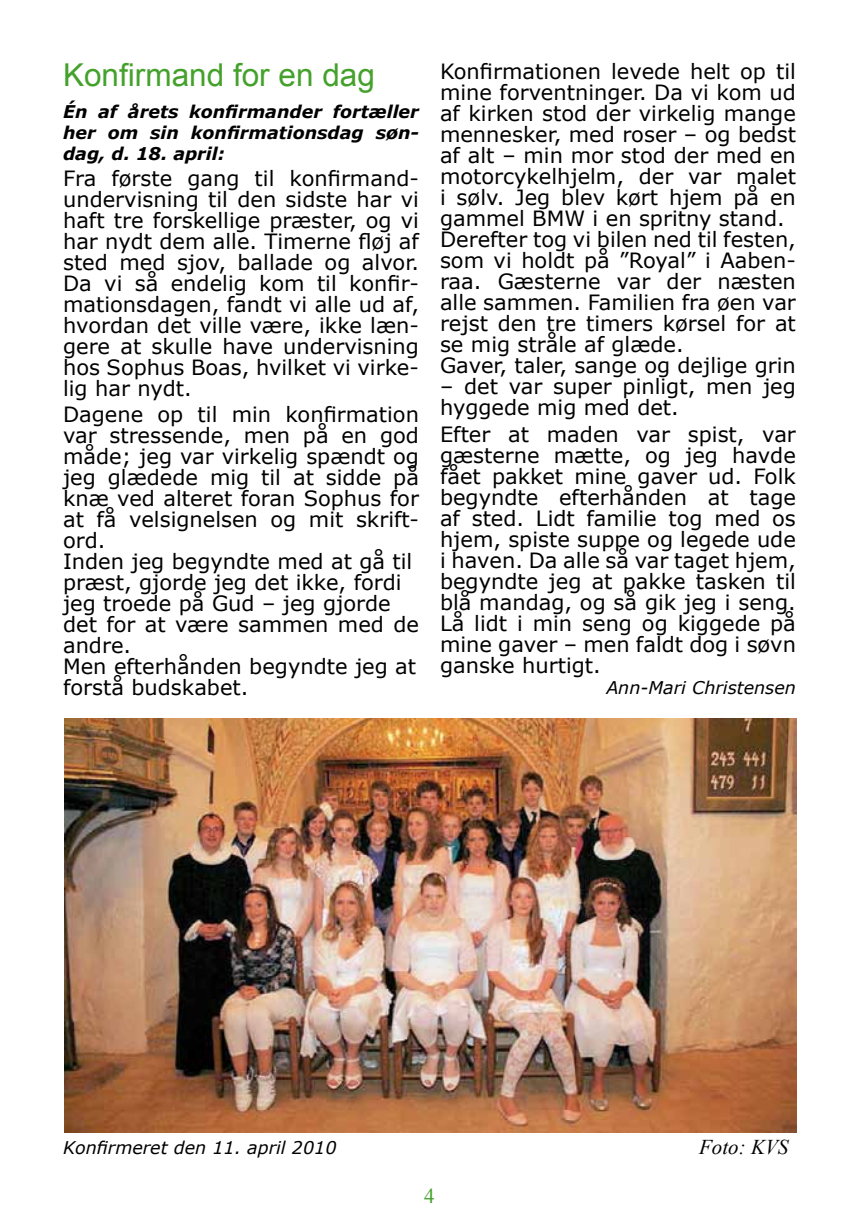
<style>
.page{position:relative;width:859px;height:1226px;background:#fff}
.page>*{position:absolute;margin:0;border:0;box-sizing:border-box;transform-origin:0 0}
.t1{font:31.5px "Arial";color:#44a12b}
.t2{font:21px/21px "Verdana";color:#000}
.t3{font:italic 21px "Times New Roman";color:#000}
.t4{font:21px "Times New Roman";color:#44a12b}
.t5{font:italic 700 17.5px/21px "Verdana";color:#000;text-align:justify}
.t6{font:italic 17.5px "Verdana";color:#000}
</style>
<div class="page">
<img style="left:64px;top:718px;width:732px;height:414px">
<h1 class="t1" style="left:63px;top:54px;width:313px">Konfirmand for en dag</h1>
<p class="t5" style="left:63px;top:101px;width:357px">Én af årets konfirmander fortæller her om sin konfirmationsdag søn&shy;dag, d. 18. april:</p>
<p class="t2" style="left:63px;top:168px;width:357px;text-align:justify">Fra første gang til konfirmand&shy;undervisning til den sidste har vi haft tre forskellige præster, og vi har nydt dem alle. Timerne fløj af sted med sjov, ballade og alvor.<br>Da vi så endelig kom til konfir&shy;mationsdagen, fandt vi alle ud af, hvordan det ville være, ikke læn&shy;gere at skulle have undervisning hos Sophus Boas, hvilket vi virke&shy;lig har nydt.</p>
<p class="t2" style="left:63px;top:404px;width:357px">Dagene op til min konfirmation var stressende, men på en god måde; jeg var virkelig spændt og jeg glædede mig til at sidde på knæ ved alteret foran Sophus for at få velsignelsen og mit skrift&shy;ord.<br>Inden jeg begyndte med at gå til præst, gjorde jeg det ikke, fordi jeg troede på Gud – jeg gjorde det for at være sammen med de andre.<br>Men efterhånden begyndte jeg at forstå budskabet.</p>
<p class="t2" style="left:440px;top:61px;width:357px">Konfirmationen levede helt op til mine forventninger. Da vi kom ud af kirken stod der virkelig mange mennesker, med roser – og bedst af alt – min mor stod der med en motorcykelhjelm, der var malet i sølv. Jeg blev kørt hjem på en gammel BMW i en spritny stand.<br>Derefter tog vi bilen ned til festen, som vi holdt på ”Royal” i Aaben&shy;raa. Gæsterne var der næsten alle sammen. Familien fra øen var rejst den tre timers kørsel for at se mig stråle af glæde.<br>Gaver, taler, sange og dejlige grin</p>
<p class="t2" style="left:440px;top:376px;width:357px">– det var super pinligt, men jeg hyggede mig med det.</p>
<p class="t2" style="left:440px;top:423px;width:357px;text-align:justify">Efter at maden var spist, var gæsterne mætte, og jeg havde fået pakket mine gaver ud. Folk begyndte efterhånden at tage af sted. Lidt familie tog med os hjem, spiste suppe og legede ude i haven. Da alle så var taget hjem, begyndte jeg at pakke tasken til blå mandag, og så gik jeg i seng.<br>Lå lidt i min seng og kiggede på mine gaver – men faldt dog i søvn ganske hurtigt.</p>
<p class="t6" style="left:606px;top:676px;width:191px">Ann-Mari Christensen</p>
<p class="t6" style="left:63px;top:1136px;width:275px">Konfirmeret den 11. april 2010</p>
<p class="t3" style="left:698px;top:1132px;width:91px">Foto: KVS</p>
<p class="t4" style="left:424px;top:1181px;width:12px">4</p>
</div>
